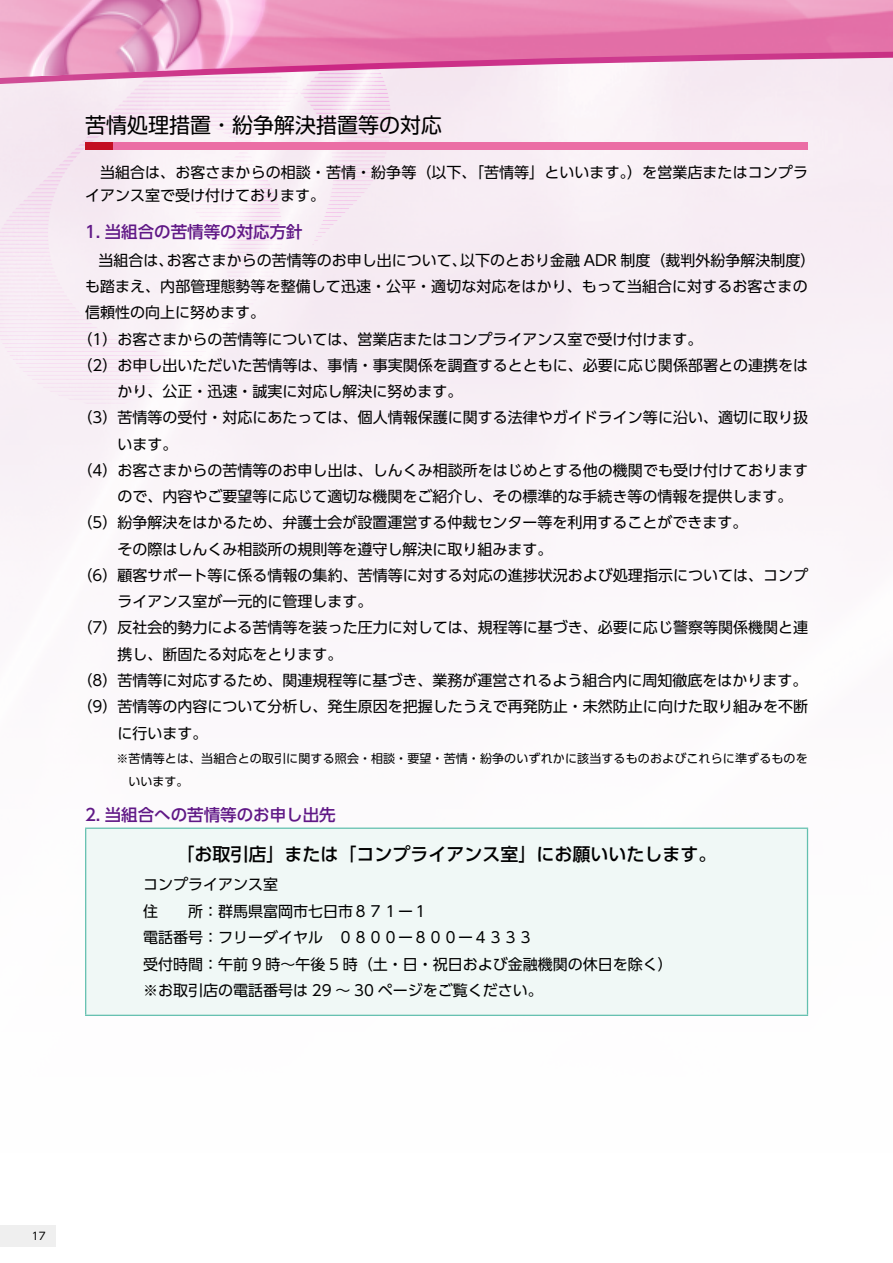
<style>
.page{position:relative;width:893px;height:1263px;background:#fff}
.page>*{position:absolute;margin:0;border:0;box-sizing:border-box;transform-origin:0 0}
.t1{font:21px "Soft Go Std";color:#000}
.t2{font:500 18px "UD Shin Go Pr 6 N";color:#000}
.t3{font:500 16.5px "UD Shin Go Pr 6 N";color:#601886}
.t4{font:15px/26.5px "UD Shin Go Pr 6 N";color:#000}
.t5{font:12px/22.8px "UD Shin Go Pr 6 N";letter-spacing:.01em;color:#000}
.t6{font:10.5px "UD Shin Go Pr 6 N";color:#000}
.s1{font-size:13.5px}
</style>
<div class="page">
<div style="left:0;top:0;width:893px;height:1263px;background:linear-gradient(to right,#faf5f9,#fbf6fa)"></div>
<svg style="left:0;top:79px;width:893px;height:6px"></svg>
<img style="left:0;top:0;width:893px;height:79px">
<img style="left:18px;top:0;width:255px;height:79px">
<img style="left:34px;top:0;width:172px;height:76px">
<div style="left:86px;top:828px;width:721px;height:187px;background:#f0f8f6"></div>
<hr style="left:85px;top:827px;width:723px;height:2px;background:#63c0af">
<hr style="left:85px;top:829px;width:1px;height:186px;background:#63c0af">
<hr style="left:807px;top:829px;width:1px;height:186px;background:#63c0af">
<hr style="left:85px;top:1015px;width:723px;height:1px;background:#63c0af">
<div style="left:85px;top:142px;width:723px;height:7px;background:#eb6ea5"></div>
<div style="left:85px;top:142px;width:28px;height:7px;background:#c30e23"></div>
<div style="left:0;top:1225px;width:56px;height:21px;background:#efefef"></div>
<h1 class="t1" style="left:85px;top:110px;width:358px">苦情処理措置・紛争解決措置等の対応</h1>
<p class="t4" style="left:85px;top:160px;width:724px;line-height:23.4px;text-indent:15px">当組合は、お客さまからの相談・苦情・紛争等（以下、「苦情等」といいます。）を営業店またはコンプライアンス室で受け付けております。</p>
<p class="t3" style="left:85px;top:219px;width:219px">1. 当組合の苦情等の対応方針</p>
<p class="t4" style="left:99px;top:247px;width:718px">当組合は、お客さまからの苦情等のお申し出について、以下のとおり金融 ADR 制度（裁判外紛争解決制度）</p>
<p class="t4" style="left:85px;top:273px;width:724px">も踏まえ、内部管理態勢等を整備して迅速・公平・適切な対応をはかり、もって当組合に対するお客さまの</p>
<p class="t4" style="left:85px;top:299px;width:181px">信頼性の向上に努めます。</p>
<p class="t4" style="left:78px;top:325px;width:626px">（1）お客さまからの苦情等については、営業店またはコンプライアンス室で受け付けます。</p>
<p class="t4" style="left:78px;top:352px;width:732px">（2）お申し出いただいた苦情等は、事情・事実関係を調査するとともに、必要に応じ関係部署との連携をは</p>
<p class="t4" style="left:117px;top:378px;width:347px">かり、公正・迅速・誠実に対応し解決に努めます。</p>
<p class="t4" style="left:78px;top:404px;width:732px">（3）苦情等の受付・対応にあたっては、個人情報保護に関する法律やガイドライン等に沿い、適切に取り扱</p>
<p class="t4" style="left:117px;top:430px;width:61px">います。</p>
<p class="t4" style="left:78px;top:457px;width:732px">（4）お客さまからの苦情等のお申し出は、しんくみ相談所をはじめとする他の機関でも受け付けております</p>
<p class="t4" style="left:117px;top:483px;width:677px">ので、内容やご要望等に応じて適切な機関をご紹介し、その標準的な手続き等の情報を提供します。</p>
<p class="t4" style="left:78px;top:509px;width:671px">（5）紛争解決をはかるため、弁護士会が設置運営する仲裁センター等を利用することができます。</p>
<p class="t4" style="left:117px;top:535px;width:436px">その際はしんくみ相談所の規則等を遵守し解決に取り組みます。</p>
<p class="t4" style="left:78px;top:562px;width:732px">（6）顧客サポート等に係る情報の集約、苦情等に対する対応の進捗状況および処理指示については、コンプ</p>
<p class="t4" style="left:117px;top:588px;width:256px">ライアンス室が一元的に管理します。</p>
<p class="t4" style="left:78px;top:614px;width:732px">（7）反社会的勢力による苦情等を装った圧力に対しては、規程等に基づき、必要に応じ警察等関係機関と連</p>
<p class="t4" style="left:117px;top:640px;width:226px">携し、断固たる対応をとります。</p>
<p class="t4" style="left:78px;top:667px;width:731px">（8）苦情等に対応するため、関連規程等に基づき、業務が運営されるよう組合内に周知徹底をはかります。</p>
<p class="t4" style="left:78px;top:693px;width:732px">（9）苦情等の内容について分析し、発生原因を把握したうえで再発防止・未然防止に向けた取り組みを不断</p>
<p class="t4" style="left:117px;top:719px;width:91px">に行います。</p>
<p class="t5" style="left:129px;top:746px;width:681px;text-indent:-43px"><span class="s1">　　</span> ※苦情等とは、当組合との取引に関する照会・相談・要望・苦情・紛争のいずれかに該当するものおよびこれらに準ずるものをいいます。</p>
<p class="t3" style="left:85px;top:802px;width:252px">2. 当組合への苦情等のお申し出先</p>
<p class="t2" style="left:177px;top:840px;width:542px">「お取引店」または「コンプライアンス室」にお願いいたします。</p>
<p class="t4" style="left:143px;top:871px;width:531px">コンプライアンス室<br>住　　所：群馬県富岡市七日市８７１ー１<br>電話番号：フリーダイヤル　０８００ー８００ー４３３３<br>受付時間：午前 9 時〜午後 5 時（土・日・祝日および金融機関の休日を除く）※お取引店の電話番号は 29 〜 30 ページをご覧ください。</p>
<p class="t6" style="left:32px;top:1228px;width:15px">17</p>
</div>
